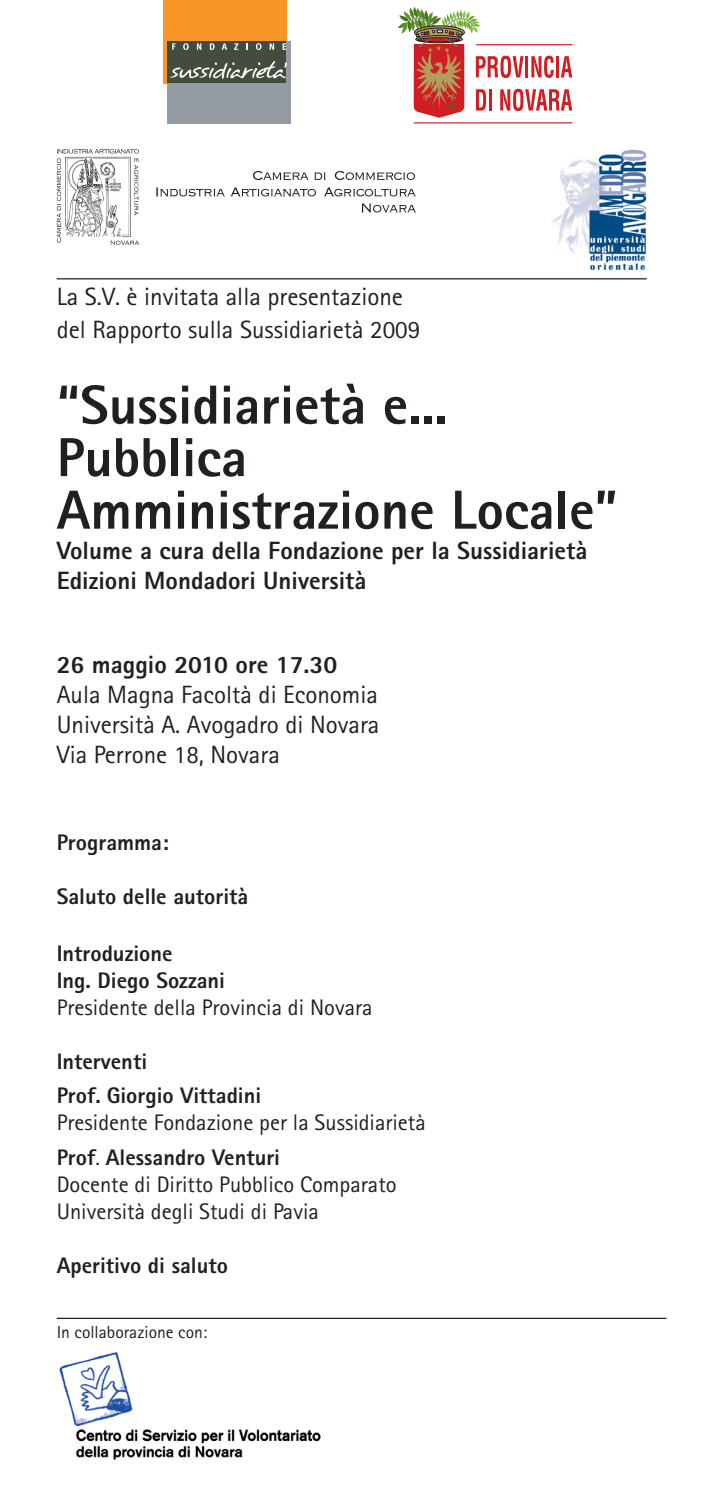
<style>
.page{position:relative;width:709px;height:1489px;background:#fff}
.page>*{position:absolute;margin:0;border:0;box-sizing:border-box;transform-origin:0 0}
.t1{font:800 55px "Rotis Sans Serif";color:#231f20}
.t2{font:25px "Rotis Sans Serif";color:#231f20}
.t3{font:800 25px "Rotis Sans Serif";color:#231f20}
.t4{font:22.5px "Rotis Sans Serif";color:#231f20}
.t5{font:800 22.5px "Rotis Sans Serif";color:#231f20}
.t6{font:17.5px "Rotis Sans Serif";color:#231f20}
.t7{font:11.5px "Goudy Text MT Lombardic Capitals";color:#497320;scale:.76 1}
.s1{font-weight:400}
</style>
<div class="page">
<div style="left:163px;top:0;width:123px;height:83px;background:#f79727"></div>
<div style="left:167px;top:41px;width:124px;height:83px;background:#959ca1"></div>
<div style="left:167px;top:41px;width:119px;height:42px;background:#434c3d"></div>
<svg style="left:172px;top:43px;width:4px;height:7px"></svg>
<svg style="left:183px;top:43px;width:6px;height:7px"></svg>
<svg style="left:197px;top:43px;width:4px;height:7px"></svg>
<svg style="left:210px;top:43px;width:4px;height:7px"></svg>
<svg style="left:222px;top:43px;width:5px;height:7px"></svg>
<svg style="left:234px;top:43px;width:4px;height:7px"></svg>
<svg style="left:246px;top:43px;width:2px;height:7px"></svg>
<svg style="left:256px;top:43px;width:5px;height:7px"></svg>
<svg style="left:269px;top:43px;width:5px;height:7px"></svg>
<svg style="left:282px;top:43px;width:4px;height:7px"></svg>
<svg style="left:170px;top:61px;width:117px;height:18px"></svg>
<hr style="left:57px;top:278px;width:589px;height:1px;background:#231f20">
<hr style="left:57px;top:1317px;width:609px;height:1px;background:#231f20">
<svg style="left:253px;top:171px;width:72px;height:9px"></svg>
<svg style="left:335px;top:171px;width:80px;height:9px"></svg>
<svg style="left:156px;top:187px;width:160px;height:9px"></svg>
<svg style="left:324px;top:187px;width:92px;height:10px"></svg>
<svg style="left:361px;top:203px;width:55px;height:9px"></svg>
<svg style="left:57px;top:149px;width:82px;height:96px"></svg>
<img style="left:59px;top:1352px;width:262px;height:108px">
<img style="left:552px;top:149px;width:94px;height:120px">
<hr style="left:414px;top:122px;width:158px;height:1px;background:#d01e25">
<svg style="left:398px;top:7px;width:174px;height:111px"></svg>
<p class="t7" style="left:447px;top:100px;width:12px">N</p>
<p class="t2" style="left:57px;top:282px;width:348px">La S.V. è invitata alla presentazione</p>
<p class="t2" style="left:57px;top:315px;width:365px">del Rapporto sulla Sussidiarietà 2009</p>
<p class="t1" style="left:57px;top:370px;width:393px">“Sussidiarietà e...</p>
<p class="t1" style="left:57px;top:422px;width:192px">Pubblica</p>
<p class="t1" style="left:57px;top:475px;width:563px">Amministrazione Locale”</p>
<p class="t3" style="left:57px;top:534px;width:532px">Volume a cura della Fondazione per la Sussidiarietà</p>
<p class="t3" style="left:57px;top:564px;width:311px">Edizioni Mondadori Università</p>
<p class="t3" style="left:57px;top:648px;width:282px">26 maggio 2010 ore 17.30</p>
<p class="t2" style="left:57px;top:679px;width:323px">Aula Magna Facoltà di Economia</p>
<p class="t2" style="left:57px;top:709px;width:324px">Università A. Avogadro di Novara</p>
<p class="t2" style="left:57px;top:739px;width:225px">Via Perrone 18, Novara</p>
<p class="t5" style="left:57px;top:827px;width:114px">Programma:</p>
<p class="t5" style="left:57px;top:881px;width:193px">Saluto delle autorità</p>
<p class="t5" style="left:57px;top:938px;width:117px">Introduzione</p>
<p class="t5" style="left:57px;top:965px;width:170px">Ing. Diego Sozzani</p>
<p class="t4" style="left:57px;top:993px;width:317px">Presidente della Provincia di Novara</p>
<p class="t5" style="left:57px;top:1046px;width:92px">Interventi</p>
<p class="t5" style="left:57px;top:1081px;width:206px">Prof. Giorgio Vittadini</p>
<p class="t4" style="left:57px;top:1109px;width:370px">Presidente Fondazione per la Sussidiarietà</p>
<p class="t5" style="left:57px;top:1142px;width:225px">Prof<span class="s1">.</span> Alessandro Venturi</p>
<p class="t4" style="left:57px;top:1170px;width:341px">Docente di Diritto Pubblico Comparato</p>
<p class="t4" style="left:57px;top:1197px;width:264px">Università degli Studi di Pavia</p>
<p class="t5" style="left:57px;top:1250px;width:173px">Aperitivo di saluto</p>
<p class="t6" style="left:57px;top:1321px;width:152px">In collaborazione con:</p>
</div>
